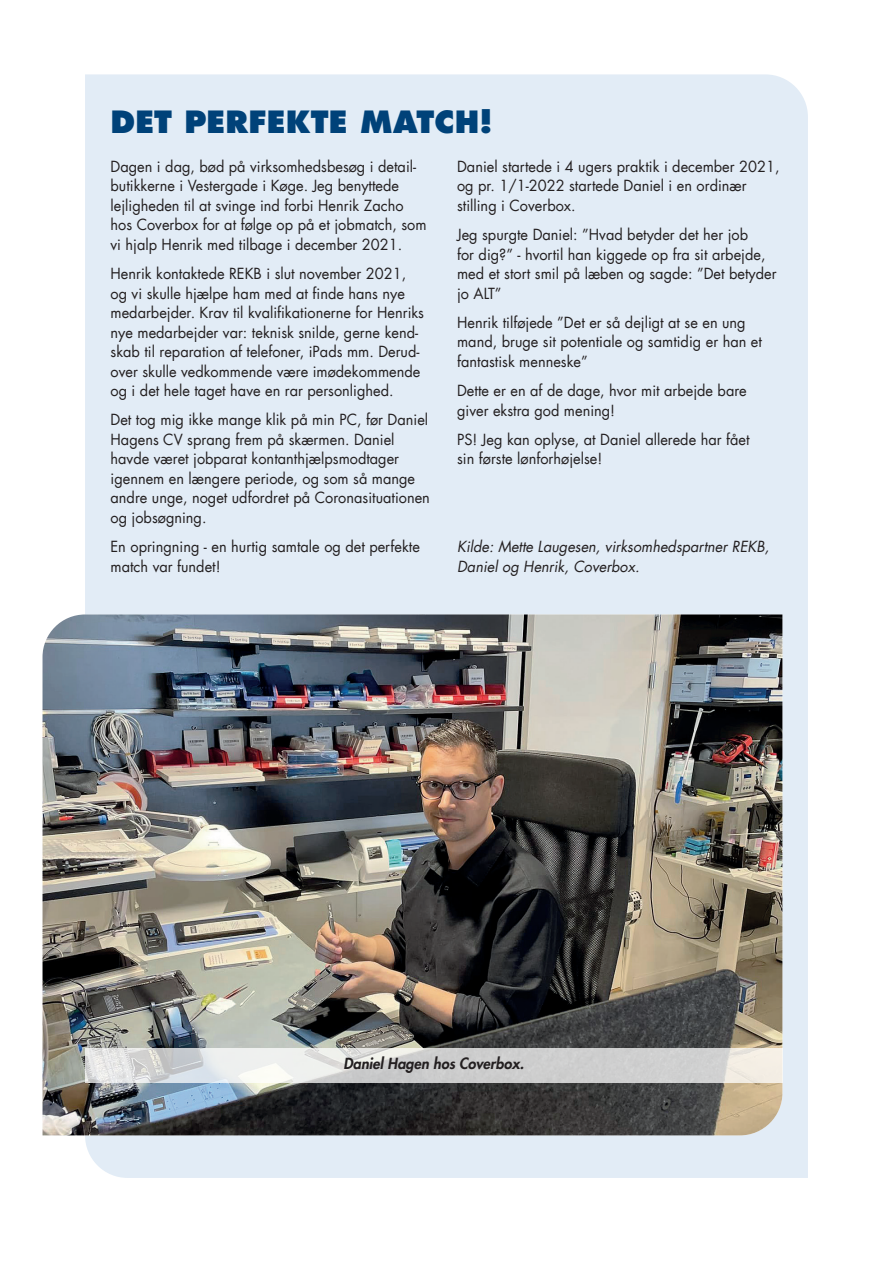
<style>
.page{position:relative;width:893px;height:1263px;background:#fff}
.page>*{position:absolute;margin:0;border:0;box-sizing:border-box;transform-origin:0 0}
.Overskrift_-_Nyt_des{font:800 30px "Futura LT";letter-spacing:.005em;color:#004279}
.Brødtekst_-_Nyt_desi{font:15px/19.5px "Futura LT";color:#231f20}
.Kildeangivelse_-_Nyt{font:italic 15px/19.5px "Futura LT";color:#231f20}
.Billedtekst_-_Nyt_de{font:italic 800 15px "Futura LT";color:#231f20}
</style>
<div class="page">
<div style="left:85px;top:74px;width:723px;height:1104px;background:#e2ecf6"></div>
<img style="left:43px;top:614px;width:739px;height:521px">
<svg style="left:85px;top:1048px;width:697px;height:34px;fill:#d1d1d1"></svg>
<h1 class="Overskrift_-_Nyt_des" style="left:111px;top:102px;width:384px">DET PERFEKTE MATCH!</h1>
<p class="Brødtekst_-_Nyt_desi" style="left:111px;top:157px;width:318px">Dagen i dag, bød på virksomhedsbesøg i detail&shy;butikkerne i Vestergade i Køge. Jeg benyttede lejligheden til at svinge ind forbi Henrik Zacho hos Coverbox for at følge op på et jobmatch, som vi hjalp Henrik med tilbage i december 2021.</p>
<p class="Brødtekst_-_Nyt_desi" style="left:111px;top:264px;width:315px">Henrik kontaktede REKB i slut november 2021, og vi skulle hjælpe ham med at finde hans nye medarbejder. Krav til kvalifikationerne for Henriks nye medarbejder var: teknisk snilde, gerne kend&shy;skab til reparation af telefoner, iPads mm. Derud&shy;over skulle vedkommende være imødekommende og i det hele taget have en rar personlighed.</p>
<p class="Brødtekst_-_Nyt_desi" style="left:111px;top:410px;width:321px">Det tog mig ikke mange klik på min PC, før Daniel Hagens CV sprang frem på skærmen. Daniel havde været jobparat kontanthjælpsmodtager igennem en længere periode, og som så mange andre unge, noget udfordret på Coronasituationen og jobsøgning.</p>
<p class="Brødtekst_-_Nyt_desi" style="left:111px;top:537px;width:311px">En opringning - en hurtig samtale og det perfekte match var fundet!</p>
<p class="Brødtekst_-_Nyt_desi" style="left:457px;top:157px;width:324px">Daniel startede i 4 ugers praktik i december 2021, og pr. 1/1-2022 startede Daniel i en ordinær stilling i Coverbox.</p>
<p class="Brødtekst_-_Nyt_desi" style="left:457px;top:225px;width:321px">Jeg spurgte Daniel: ”Hvad betyder det her job<br>for dig?” - hvortil han kiggede op fra sit arbejde, med et stort smil på læben og sagde: ”Det betyder jo ALT”</p>
<p class="Brødtekst_-_Nyt_desi" style="left:457px;top:313px;width:306px">Henrik tilføjede ”Det er så dejligt at se en ung mand, bruge sit potentiale og samtidig er han et fantastisk menneske”</p>
<p class="Brødtekst_-_Nyt_desi" style="left:457px;top:381px;width:291px">Dette er en af de dage, hvor mit arbejde bare giver ekstra god mening!</p>
<p class="Brødtekst_-_Nyt_desi" style="left:457px;top:430px;width:294px">PS! Jeg kan oplyse, at Daniel allerede har fået sin første lønforhøjelse!</p>
<p class="Kildeangivelse_-_Nyt" style="left:457px;top:537px;width:313px">Kilde: Mette Laugesen, virksomhedspartner REKB,<br>Daniel og Henrik, Coverbox.</p>
<h4 class="Billedtekst_-_Nyt_de" style="left:343px;top:1054px;width:182px">Daniel Hagen hos Coverbox.</h4>
</div>
